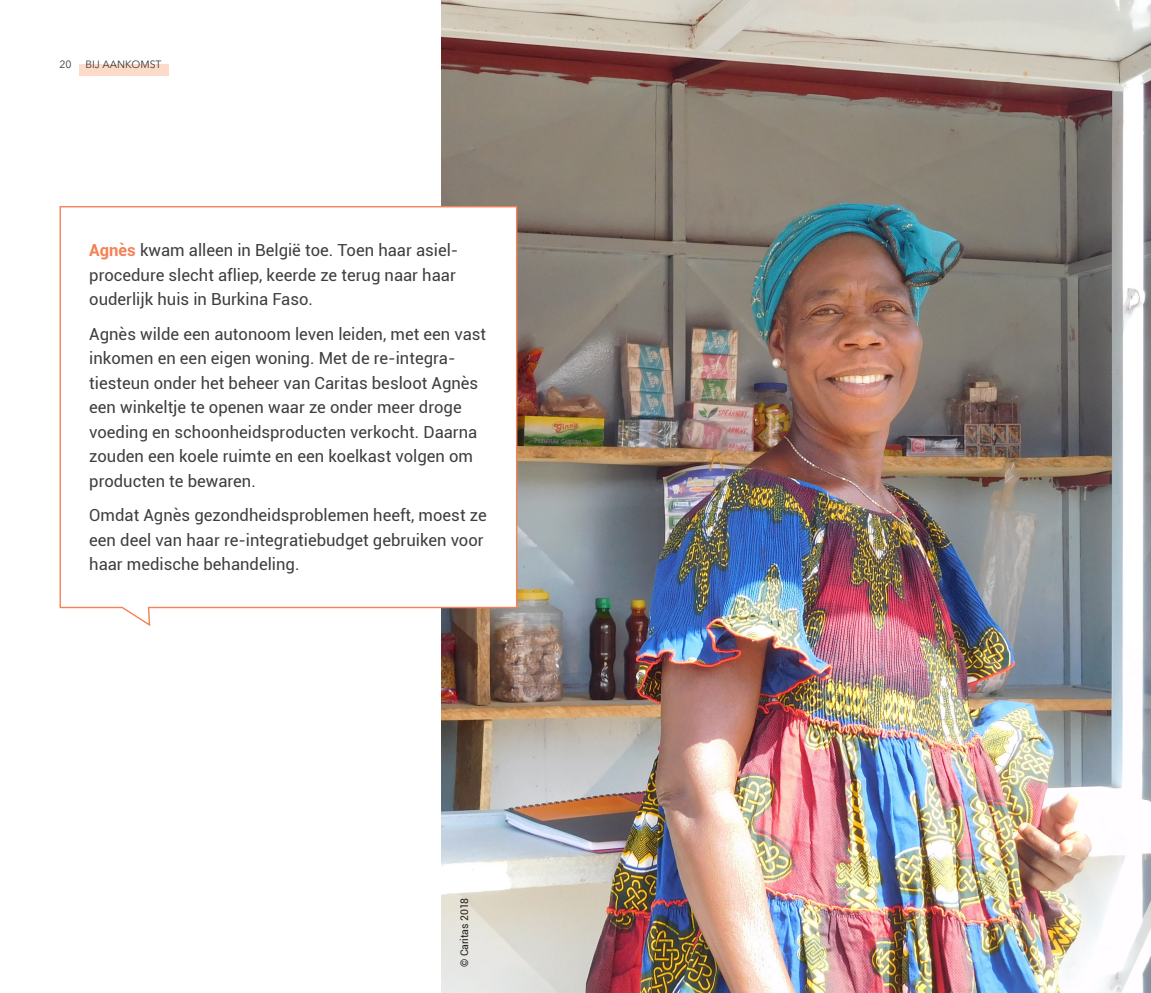
<style>
.page{position:relative;width:1151px;height:993px;background:#fff}
.page>*{position:absolute;margin:0;border:0;box-sizing:border-box;transform-origin:0 0}
.t1{font:16.62px/24.5px "Roboto";color:#3e3e3f}
.t2{font:10.5px "Avenir Next LT Pro";color:#383839}
.Lopende_tekst{font:10.5px "Roboto";letter-spacing:-.01em;color:#231f20}
.s1{font-weight:700;color:#f48157}
</style>
<div class="page">
<div style="left:79px;top:63px;width:89px;height:12px;background:#fddbc9"></div>
<img style="left:441px;top:0;width:710px;height:992px">
<svg style="left:59px;top:205px;width:459px;height:422px"></svg>
<p class="t2" style="left:60px;top:58px;width:14px">20</p>
<p class="t2" style="left:86px;top:58px;width:77px">BIJ AANKOMST</p>
<p class="t1" style="left:89px;top:237px;width:371px"><span class="s1">Agnès</span> kwam alleen in België toe. Toen haar asiel&shy;procedure slecht afliep, keerde ze terug naar haar ouderlijk huis in Burkina Faso.</p>
<p class="t1" style="left:89px;top:321px;width:398px">Agnès wilde een autonoom leven leiden, met een vast inkomen en een eigen woning. Met de re-integra&shy;tiesteun onder het beheer van Caritas besloot Agnès een winkeltje te openen waar ze onder meer droge voeding en schoonheidsproducten verkocht. Daarna zouden een koele ruimte en een koelkast volgen om producten te bewaren.</p>
<p class="t1" style="left:89px;top:502px;width:399px">Omdat Agnès gezondheidsproblemen heeft, moest ze een deel van haar re-integratiebudget gebruiken voor haar medische behandeling.</p>
<p class="Lopende_tekst" style="left:457px;top:966px;width:71px;rotate:-90deg">© Caritas 2018</p>
</div>
